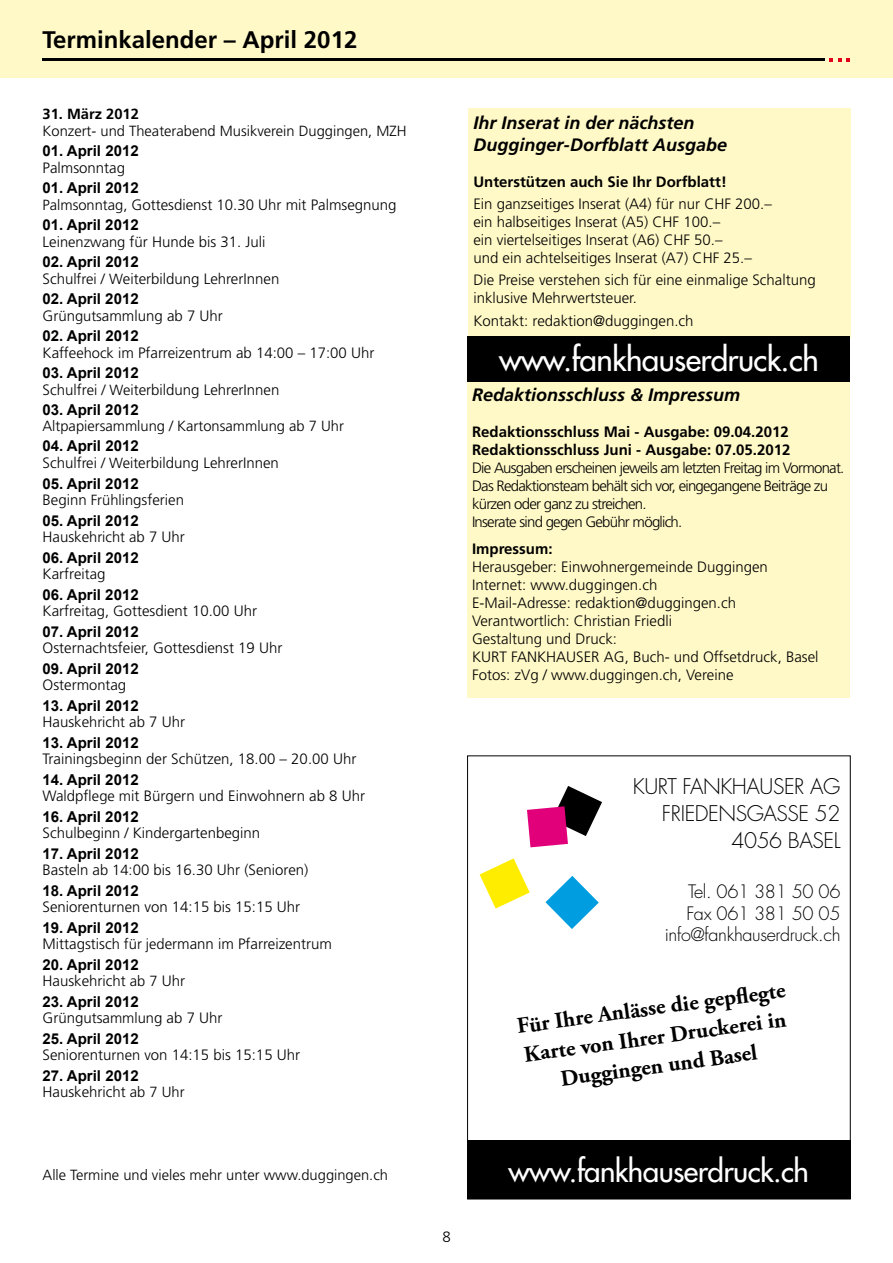
<style>
.page{position:relative;width:893px;height:1263px;background:#fff}
.page>*{position:absolute;margin:0;border:0;box-sizing:border-box;transform-origin:0 0}
.t1{font:500 31.5px "Futura Std";letter-spacing:-.02em;color:#fff}
.t2{font:500 29.55px "Futura Std";letter-spacing:-.02em;color:#fff}
.t3{font:700 24px "Frutiger LT Std";color:#000}
.t4{font:700 22.5px/29px "Adobe Garamond Pro";color:#000;text-align:center}
.t5{font:300 21px/27px "Futura Std";letter-spacing:-.02em;color:#000;text-align:right}
.t6{font:italic 700 18px/21.6px "Frutiger LT Std";color:#000}
.t7{font:300 18px/21.6px "Futura Std";letter-spacing:-.02em;color:#000;text-align:right}
.t8{font:300 15px/18px "Frutiger LT Std";color:#000}
.t9{font:700 15px "Arial";color:#000}
.t10{font:300 15px/18px "Frutiger LT Std";letter-spacing:-.05em;color:#000}
.t11{font:700 15px/18px "Frutiger LT Std";color:#000}
.t12{font:300 14.7px "Frutiger LT Std";color:#000}
.t13{font:700 14.7px "Frutiger LT Std";color:#000}
.s1{font-size:14.7px}
</style>
<div class="page">
<div style="left:0;top:0;width:893px;height:78px;background:#fff9c7"></div>
<hr style="left:42px;top:59px;width:782px;height:2px;background:#000">
<svg style="left:829px;top:58px;width:21px;height:4px"></svg>
<div style="left:468px;top:382px;width:382px;height:316px;background:#fff9c7"></div>
<div style="left:468px;top:108px;width:382px;height:229px;background:#fff9c7"></div>
<div style="left:468px;top:336px;width:382px;height:46px;background:#000"></div>
<div style="left:467px;top:1141px;width:383px;height:58px;background:#000"></div>
<svg style="left:480px;top:858px;width:50px;height:50px"></svg>
<svg style="left:545px;top:876px;width:54px;height:53px"></svg>
<svg style="left:527px;top:786px;width:75px;height:61px"></svg>
<h3 class="t3" style="left:43px;top:26px;width:316px">Terminkalender – April 2012</h3>
<p class="t13" style="left:43px;top:105px;width:98px">31. März 2012</p>
<p class="t12" style="left:43px;top:122px;width:366px">Konzert- und Theaterabend Musikverein Duggingen, MZH</p>
<p class="t9" style="left:43px;top:141px;width:98px">01. April 2012</p>
<p class="t8" style="left:43px;top:159px;width:84px">Palmsonntag</p>
<p class="t9" style="left:43px;top:178px;width:98px">01. April 2012</p>
<p class="t8" style="left:43px;top:196px;width:356px"><span class="s1">Palmsonntag,</span> Gottesdienst 10.30 Uhr mit Palmsegnung</p>
<p class="t9" style="left:43px;top:215px;width:98px">01. April 2012</p>
<p class="t8" style="left:43px;top:233px;width:224px">Lei<span class="s1">nenzwang</span> für Hunde bis 31. Juli</p>
<p class="t9" style="left:43px;top:252px;width:98px">02. April 2012</p>
<p class="t8" style="left:43px;top:270px;width:238px">Schu<span class="s1">lfrei / W</span>eiterbildung LehrerInnen</p>
<p class="t9" style="left:43px;top:289px;width:98px">02. April 2012</p>
<p class="t8" style="left:43px;top:307px;width:182px">Grün<span class="s1">guts</span>ammlung ab 7 Uhr</p>
<p class="t9" style="left:43px;top:326px;width:98px">02. April 2012</p>
<p class="t8" style="left:43px;top:344px;width:333px">Kaffe<span class="s1">ehock i</span>m Pfarreizentrum ab 14:00 – 17:00 Uhr</p>
<p class="t9" style="left:43px;top:363px;width:98px">03. April 2012</p>
<p class="t8" style="left:43px;top:381px;width:238px">Schulfr<span class="s1">ei / Wei</span>terbildung LehrerInnen</p>
<p class="t9" style="left:43px;top:400px;width:98px">03. April 2012</p>
<p class="t12" style="left:43px;top:418px;width:303px">Altpapiersammlung / Kartonsammlung ab 7 Uhr</p>
<p class="t9" style="left:43px;top:436px;width:98px">04. April 2012</p>
<p class="t8" style="left:43px;top:454px;width:238px">Schulf<span class="s1">rei / Weit</span>erbildung LehrerInnen</p>
<p class="t9" style="left:43px;top:473px;width:98px">05. April 2012</p>
<p class="t8" style="left:43px;top:491px;width:143px">Beginn <span class="s1">Frühlin</span>gsferien</p>
<p class="t9" style="left:43px;top:510px;width:98px">05. April 2012</p>
<p class="t8" style="left:43px;top:528px;width:144px">Hauske<span class="s1">hricht a</span>b 7 Uhr</p>
<p class="t9" style="left:43px;top:547px;width:98px">06. April 2012</p>
<p class="t8" style="left:43px;top:565px;width:64px">Karfr<span class="s1">eita</span>g</p>
<p class="t9" style="left:43px;top:584px;width:98px">06. April 2012</p>
<p class="t8" style="left:43px;top:602px;width:216px">Karfrei<span class="s1">tag, Go</span>ttesdient 10.00 Uhr</p>
<p class="t9" style="left:43px;top:621px;width:98px">07. April 2012</p>
<p class="t8" style="left:43px;top:639px;width:241px">Ostern<span class="s1">achts</span>feier, Gottesdienst 19 Uhr</p>
<p class="t9" style="left:43px;top:658px;width:98px">09. April 2012</p>
<p class="t8" style="left:43px;top:676px;width:85px">Osterm<span class="s1">ont</span>ag</p>
<p class="t9" style="left:43px;top:695px;width:98px">13. April 2012</p>
<p class="t8" style="left:43px;top:713px;width:144px">Hauske<span class="s1">hricht</span> ab 7 Uhr</p>
<p class="t9" style="left:43px;top:732px;width:98px">13. April 2012</p>
<p class="t8" style="left:43px;top:750px;width:315px">Trainin<span class="s1">gsbeg</span>inn der Schützen, 18.00 – 20.00 Uhr</p>
<p class="t9" style="left:43px;top:769px;width:98px">14. April 2012</p>
<p class="t8" style="left:43px;top:787px;width:324px">Waldpfl<span class="s1">ege m</span>it Bürgern und Einwohnern ab 8 Uhr</p>
<p class="t9" style="left:43px;top:806px;width:98px">16. April 2012</p>
<p class="t8" style="left:43px;top:824px;width:219px">Schulbeg<span class="s1">inn /</span> Kindergartenbeginn</p>
<p class="t9" style="left:43px;top:843px;width:98px">17. April 2012</p>
<p class="t8" style="left:43px;top:861px;width:267px">Basteln a<span class="s1">b 14:</span>00 bis 16.30 Uhr (Senioren)</p>
<p class="t9" style="left:43px;top:880px;width:98px">18. April 2012</p>
<p class="t8" style="left:43px;top:898px;width:259px">Seniorentu<span class="s1">rnen</span> von 14:15 bis 15:15 Uhr</p>
<p class="t9" style="left:43px;top:917px;width:98px">19. April 2012</p>
<p class="t8" style="left:43px;top:935px;width:291px">Mittagstisc<span class="s1">h für jed</span>ermann im Pfarreizentrum</p>
<p class="t9" style="left:43px;top:954px;width:98px">20. April 2012</p>
<p class="t8" style="left:43px;top:972px;width:144px">Hauskehricht <span class="s1">ab 7</span> Uhr</p>
<p class="t9" style="left:43px;top:991px;width:98px">23. April 2012</p>
<p class="t8" style="left:43px;top:1009px;width:181px">Grüngutsa<span class="s1">mmlun</span>g ab 7 Uhr</p>
<p class="t9" style="left:43px;top:1028px;width:98px">25. April 2012</p>
<p class="t8" style="left:43px;top:1046px;width:259px">Seniorentu<span class="s1">rnen v</span>on 14:15 bis 15:15 Uhr</p>
<p class="t9" style="left:43px;top:1065px;width:98px">27. April 2012</p>
<p class="t8" style="left:43px;top:1083px;width:144px">Hauskehricht <span class="s1">ab 7 Uhr</span></p>
<p class="t12" style="left:43px;top:1166px;width:347px">Alle Termine und vieles mehr unter www.duggingen.ch</p>
<p class="t6" style="left:473px;top:112px;width:255px">Ihr Inserat in der nächsten<br>Dugginger-Dorfblatt Ausgabe</p>
<p class="t11" style="left:473px;top:173px;width:255px">Unterstützen auch Sie Ihr Dorfblatt!</p>
<p class="t8" style="left:473px;top:195px;width:300px">Ein ganzseitiges Inserat (A4) für nur CHF 200.– ein halbseitiges Inserat (A5) CHF 100.–<br>ein viertelseitiges Inserat (A6) CHF 50.–<br>und ein achtelseitiges Inserat (A7) CHF 25.–</p>
<p class="t8" style="left:473px;top:271px;width:344px">Die Preise verstehen sich für eine einmalige Schaltung inklusive Mehrwertsteuer.</p>
<p class="t8" style="left:473px;top:312px;width:222px">Kontakt: redaktion@duggingen.ch</p>
<h1 class="t1" style="left:499px;top:340px;width:321px">www.fankhauserdruck.ch</h1>
<p class="t6" style="left:472px;top:384px;width:269px">Redaktionsschluss &amp; Impressum</p>
<p class="t11" style="left:472px;top:423px;width:320px">Redaktionsschluss Mai - Ausgabe: 09.04.2012<br>Redaktionsschluss Juni - Ausgabe: 07.05.2012</p>
<p class="t10" style="left:472px;top:459px;width:374px">Die Ausgaben erscheinen jeweils am letzten Freitag im Vormonat.<br>Das Redaktionsteam behält sich vor, eingegangene Beiträge zu kürzen oder ganz zu streichen.<br>Inserate sind gegen Gebühr möglich.</p>
<p class="t11" style="left:472px;top:539px;width:82px">Impressum:</p>
<p class="t8" style="left:472px;top:558px;width:348px">Herausgeber: Einwohnergemeinde Duggingen Internet: www.duggingen.ch<br>E-Mail-Adresse: redaktion@duggingen.ch Verantwortlich: Christian Friedli<br>Gestaltung und Druck:<br>KURT FANKHAUSER AG, Buch- und Offsetdruck, Basel Fotos: zVg / www.duggingen.ch, Vereine</p>
<p class="t8" style="left:443px;top:1228px;width:10px">8</p>
<h3 class="t5" style="left:633px;top:773px;width:209px">KURT FANKHAUSER AG<br>FRIEDENSGASSE 52<br>4056 BASEL</h3>
<p class="t7" style="left:665px;top:881px;width:177px">TEL. 061 381 50 06<br>FAX 061 381 50 05<br>INFO@FANKHAUSERDRUCK.CH</p>
<h3 class="t4" style="left:515px;top:1013px;width:272px;rotate:-8deg">Für Ihre Anlässe die gepfl egte<br>Karte von Ihrer Druckerei in<br>Duggingen und Basel</h3>
<h2 class="t2" style="left:509px;top:1153px;width:302px">www.fankhauserdruck.ch</h2>
</div>
